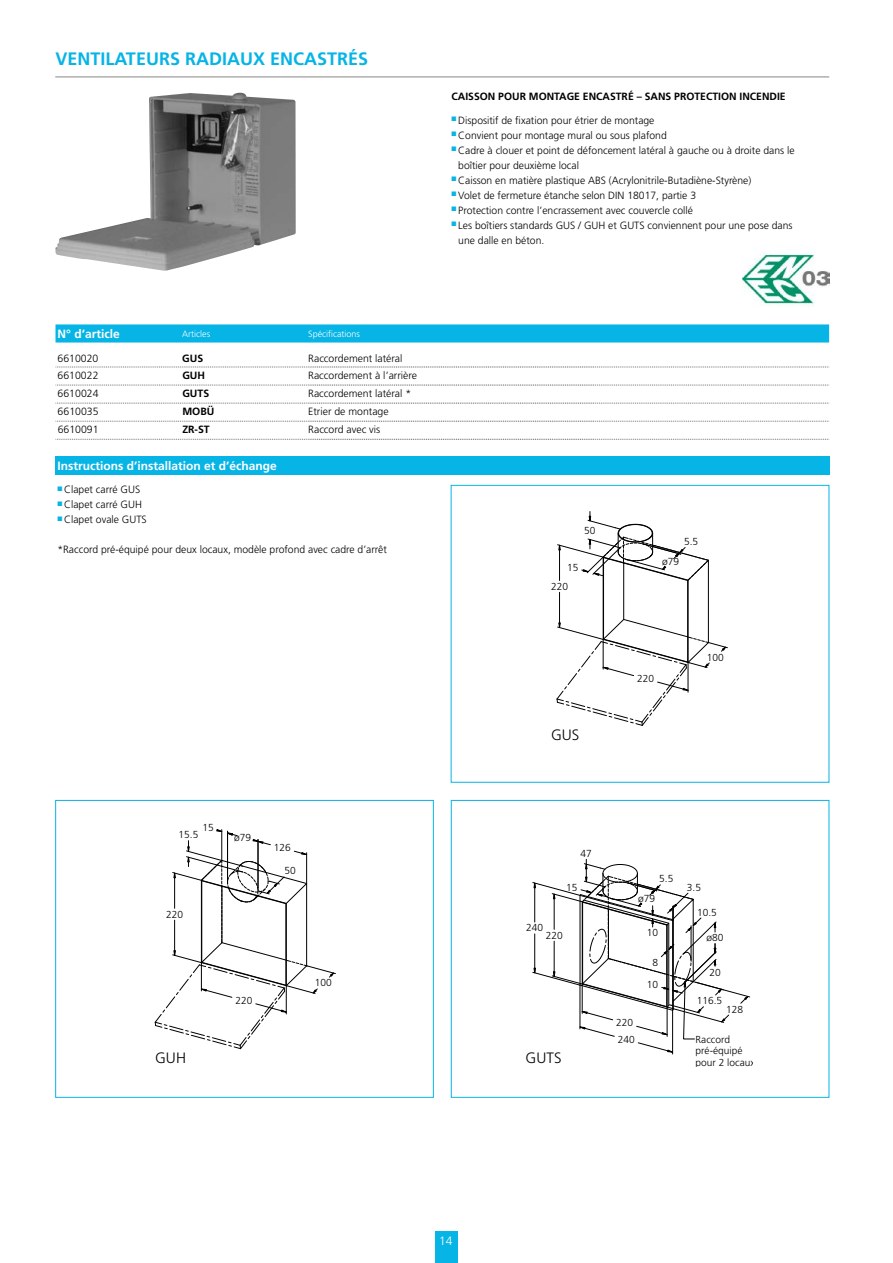
<style>
.page{position:relative;width:893px;height:1263px;background:#fff}
.page>*{position:absolute;margin:0;border:0;box-sizing:border-box;transform-origin:0 0}
.t1{font:700 18px "Frutiger LT Pro";color:#07b4e6}
.t2{font:300 15px "Frutiger LT Std";color:#000}
.t3{font:700 12px "Frutiger LT Pro";color:#fff}
.t4{font:300 12px "Frutiger LT Pro";color:#fff}
.t5{font:300 10.5px/15px "Frutiger LT Pro";color:#000}
.t6{font:700 10.5px "Frutiger LT Pro";color:#000}
.t7{font:300 10.2px/11.6px "Frutiger LT Pro";letter-spacing:.005em;color:#000}
.t8{font:300 9px "Frutiger LT Pro";color:#fff}
</style>
<div class="page">
<div style="left:451px;top:485px;width:378px;height:298px;border:1px solid #07b4e6"></div>
<div style="left:55px;top:800px;width:379px;height:298px;border:1px solid #07b4e6"></div>
<div style="left:451px;top:800px;width:378px;height:298px;border:1px solid #07b4e6"></div>
<hr style="left:55px;top:77px;width:774px;height:1px;background:#878786">
<svg style="left:557px;top:511px;width:170px;height:214px"></svg>
<svg style="left:155px;top:829px;width:181px;height:220px"></svg>
<img style="left:742px;top:252px;width:87px;height:54px">
<div style="left:55px;top:324px;width:774px;height:18px;background:#07b4e6"></div>
<svg style="left:55px;top:367px;width:774px;height:1px"></svg>
<svg style="left:55px;top:385px;width:774px;height:1px"></svg>
<svg style="left:55px;top:403px;width:775px;height:1px"></svg>
<svg style="left:55px;top:421px;width:775px;height:1px"></svg>
<svg style="left:55px;top:439px;width:775px;height:1px"></svg>
<div style="left:55px;top:456px;width:774px;height:18px;background:#07b4e6"></div>
<img style="left:55px;top:93px;width:241px;height:178px">
<hr style="left:672px;top:1010px;width:1px;height:44px;background:#000">
<svg style="left:533px;top:859px;width:217px;height:193px"></svg>
<div style="left:435px;top:1231px;width:23px;height:32px;background:#07b4e6"></div>
<h1 class="t1" style="left:55px;top:48px;width:314px">VENTILATEURS RADIAUX ENCASTRÉS</h1>
<p class="t3" style="left:58px;top:327px;width:64px">N° d‘article</p>
<p class="t8" style="left:182px;top:328px;width:29px">Articles</p>
<p class="t8" style="left:308px;top:328px;width:53px">Spécifications</p>
<p class="t5" style="left:58px;top:351px;width:42px">6610020</p>
<p class="t6" style="left:182px;top:352px;width:22px">GUS</p>
<p class="t5" style="left:308px;top:351px;width:96px">Raccordement latéral</p>
<p class="t5" style="left:58px;top:368px;width:42px">6610022</p>
<p class="t6" style="left:182px;top:369px;width:24px">GUH</p>
<p class="t5" style="left:308px;top:368px;width:110px">Raccordement à l’arrière</p>
<p class="t5" style="left:58px;top:386px;width:42px">6610024</p>
<p class="t6" style="left:182px;top:387px;width:28px">GUTS</p>
<p class="t5" style="left:308px;top:386px;width:105px">Raccordement latéral *</p>
<p class="t5" style="left:58px;top:404px;width:42px">6610035</p>
<p class="t6" style="left:182px;top:405px;width:34px">MOBÜ</p>
<p class="t5" style="left:308px;top:404px;width:82px">Etrier de montage</p>
<p class="t5" style="left:58px;top:422px;width:42px">6610091</p>
<p class="t6" style="left:182px;top:423px;width:29px">ZR-ST</p>
<p class="t5" style="left:308px;top:422px;width:74px">Raccord avec vis</p>
<p class="t3" style="left:57px;top:459px;width:221px">Instructions d’installation et d’échange</p>
<p class="t5" style="left:57px;top:482px;width:91px"><sup>◾</sup> Clapet carré GUS <sup>◾</sup> Clapet carré GUH <sup>◾</sup> Clapet ovale GUTS</p>
<p class="t5" style="left:57px;top:542px;width:331px">*Raccord pré-équipé pour deux locaux, modèle profond avec cadre d’arrêt</p>
<p class="t7" style="left:203px;top:822px;width:13px">15</p>
<p class="t7" style="left:179px;top:829px;width:21px">15.5</p>
<p class="t7" style="left:234px;top:831px;width:19px">ø79</p>
<p class="t7" style="left:166px;top:908px;width:19px">220</p>
<p class="t7" style="left:274px;top:842px;width:19px">126</p>
<p class="t7" style="left:284px;top:865px;width:13px">50</p>
<p class="t7" style="left:235px;top:995px;width:19px">220</p>
<p class="t7" style="left:315px;top:977px;width:19px">100</p>
<p class="t6" style="left:451px;top:90px;width:336px">CAISSON POUR MONTAGE ENCASTRÉ – SANS PROTECTION INCENDIE</p>
<p class="t5" style="left:451px;top:113px;width:204px"><sup>◾</sup> Dispositif de fixation pour étrier de montage</p>
<p class="t5" style="left:451px;top:128px;width:217px"><sup>◾</sup> Convient pour montage mural ou sous plafond</p>
<p class="t5" style="left:451px;top:143px;width:345px"><sup>◾</sup> Cadre à clouer et point de défoncement latéral à gauche ou à droite dans le</p>
<p class="t5" style="left:458px;top:158px;width:122px">boîtier pour deuxième local</p>
<p class="t5" style="left:451px;top:173px;width:301px"><sup>◾</sup> Caisson en matière plastique ABS (Acrylonitrile-Butadiène-Styrène)</p>
<p class="t5" style="left:451px;top:188px;width:246px"><sup>◾</sup> Volet de fermeture étanche selon DIN 18017, partie 3</p>
<p class="t5" style="left:451px;top:203px;width:243px"><sup>◾</sup> Protection contre l’encrassement avec couvercle collé</p>
<p class="t5" style="left:451px;top:218px;width:343px"><sup>◾</sup> Les boîtiers standards GUS / GUH et GUTS conviennent pour une pose dans</p>
<p class="t5" style="left:458px;top:233px;width:88px">une dalle en béton.</p>
<p class="t7" style="left:584px;top:524px;width:13px">50</p>
<p class="t7" style="left:567px;top:562px;width:13px">15</p>
<p class="t7" style="left:551px;top:580px;width:19px">220</p>
<h2 class="t2" style="left:551px;top:726px;width:30px">GUS</h2>
<p class="t7" style="left:684px;top:536px;width:16px">5.5</p>
<p class="t7" style="left:662px;top:556px;width:19px">ø79</p>
<p class="t7" style="left:637px;top:673px;width:19px">220</p>
<p class="t7" style="left:707px;top:651px;width:19px">100</p>
<p class="t7" style="left:581px;top:847px;width:13px">47</p>
<p class="t7" style="left:566px;top:881px;width:13px">15</p>
<p class="t7" style="left:659px;top:873px;width:16px">5.5</p>
<p class="t7" style="left:638px;top:892px;width:19px">ø79</p>
<p class="t7" style="left:687px;top:881px;width:16px">3.5</p>
<p class="t7" style="left:697px;top:906px;width:21px">10.5</p>
<p class="t7" style="left:526px;top:922px;width:19px">240</p>
<p class="t7" style="left:647px;top:927px;width:13px">10</p>
<p class="t7" style="left:546px;top:929px;width:19px">220</p>
<p class="t7" style="left:706px;top:932px;width:18px">ø80</p>
<p class="t7" style="left:616px;top:1017px;width:19px">220</p>
<p class="t7" style="left:652px;top:957px;width:7px">8</p>
<p class="t7" style="left:647px;top:979px;width:13px">10</p>
<p class="t7" style="left:709px;top:966px;width:13px">20</p>
<p class="t7" style="left:697px;top:995px;width:27px">116.5</p>
<p class="t7" style="left:726px;top:1003px;width:19px">128</p>
<h2 class="t2" style="left:155px;top:1050px;width:32px">GUH</h2>
<h2 class="t2" style="left:526px;top:1050px;width:38px">GUTS</h2>
<p class="t7" style="left:618px;top:1034px;width:19px">240</p>
<p class="t7" style="left:696px;top:1033px;width:61px">Raccord pré-équipé pour 2 locaux</p>
<p class="t4" style="left:439px;top:1233px;width:15px">14</p>
</div>
